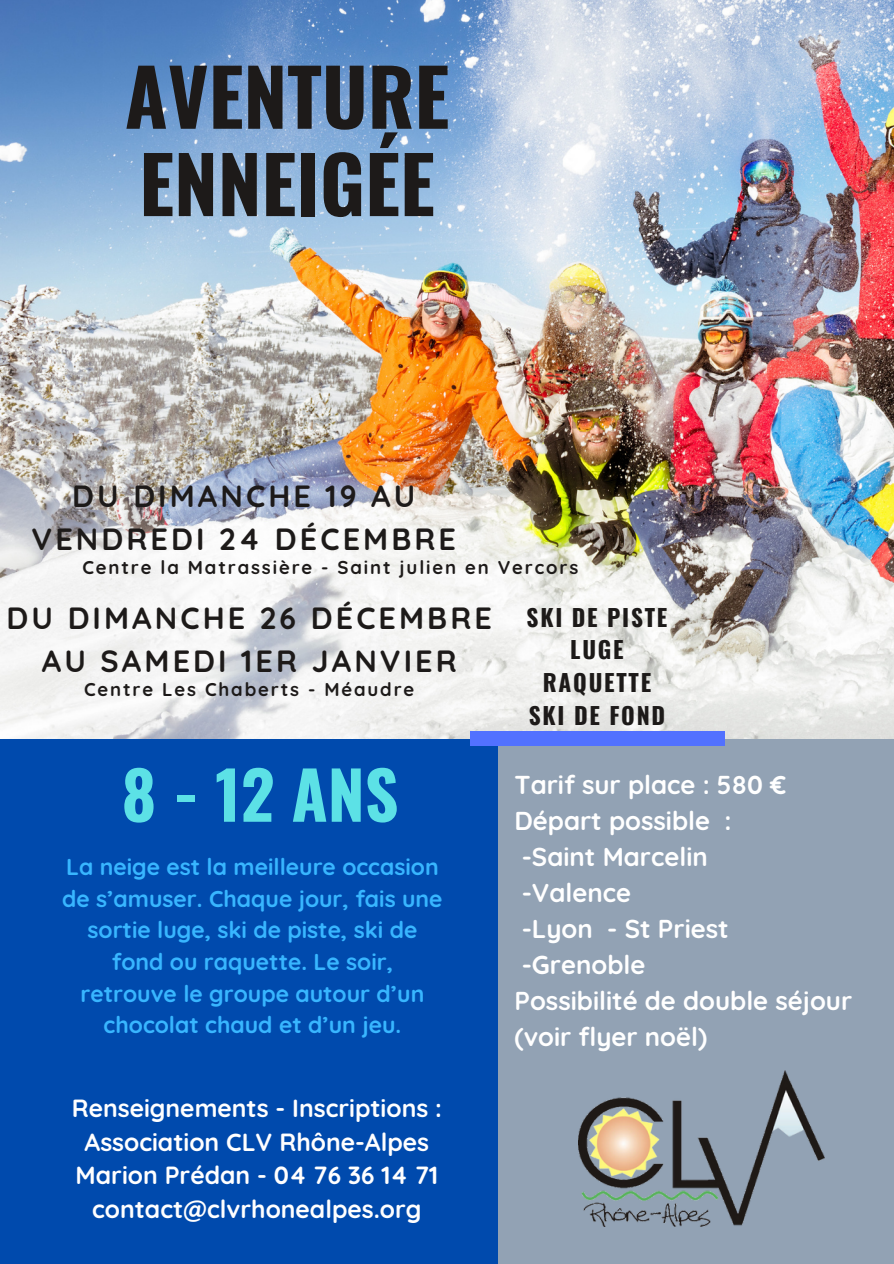
<style>
.page{position:relative;width:894px;height:1264px;background:#fff}
.page>*{position:absolute;margin:0;border:0;box-sizing:border-box;transform-origin:0 0}
.t1{font:700 77.85px/87.3px "Oswald";color:#1d1a19}
.t2{font:700 65.85px "Oswald";color:#5ce1e6}
.t3{font:700 30.6px/42.8px "Quicksand";letter-spacing:.1em;color:#1d1a19;text-align:center}
.t4{font:700 25.8px/36px "Quicksand";color:#fff}
.t5{font:700 24.75px "Quicksand";color:#fff}
.t6{font:700 23.4px "Oswald";letter-spacing:.075em;color:#1d1a19}
.t7{font:700 22.95px/31.5px "Quicksand";color:#38b6ff;text-align:center}
.t8{font:700 18.6px "Quicksand";letter-spacing:.1em;color:#1d1a19}
</style>
<div class="page">
<div style="left:0;top:0;width:893px;height:1263px;background:#004aad"></div>
<div style="left:498px;top:452px;width:395px;height:811px;background:#92a2b4"></div>
<img style="left:0;top:0;width:893px;height:738px">
<div style="left:470px;top:731px;width:254px;height:15px;background:#5271ff"></div>
<img style="left:578px;top:1070px;width:246px;height:156px">
<p class="t1" style="left:125px;top:50px;width:326px">AVENTURE<br>ENNEIGÉE</p>
<p class="t3" style="left:32px;top:474px;width:426px">DU DIMANCHE 19 AU<br>VENDREDI 24 DÉCEMBRE</p>
<p class="t8" style="left:82px;top:555px;width:497px">Centre la Matrassière - Saint julien en Vercors</p>
<p class="t3" style="left:6px;top:596px;width:487px">DU DIMANCHE 26 DÉCEMBRE<br>AU SAMEDI 1ER JANVIER</p>
<p class="t8" style="left:84px;top:677px;width:331px">Centre Les Chaberts - Méaudre</p>
<p class="t2" style="left:122px;top:743px;width:278px">8 - 12 ANS</p>
<p class="t7" style="left:62px;top:851px;width:382px">La neige est la meilleure occasion de s’amuser. Chaque jour, fais une sortie luge, ski de piste, ski de fond ou raquette. Le soir, retrouve le groupe autour d’un chocolat chaud et d’un jeu.</p>
<p class="t5" style="left:72px;top:1092px;width:372px">Renseignements - Inscriptions :</p>
<p class="t5" style="left:84px;top:1125px;width:346px">Association CLV Rhône-Alpes</p>
<p class="t5" style="left:76px;top:1159px;width:364px">Marion Prédan - 04 76 36 14 71</p>
<p class="t5" style="left:92px;top:1193px;width:331px">contact@clvrhonealpes.org</p>
<p class="t6" style="left:526px;top:599px;width:142px">SKI DE PISTE</p>
<p class="t6" style="left:570px;top:631px;width:55px">LUGE</p>
<p class="t6" style="left:542px;top:664px;width:110px">RAQUETTE</p>
<p class="t6" style="left:528px;top:696px;width:138px">SKI DE FOND</p>
<p class="t4" style="left:514px;top:766px;width:273px">Tarif sur place : 580 €</p>
<p class="t4" style="left:514px;top:802px;width:218px">Départ possible :</p>
<p class="t4" style="left:521px;top:838px;width:187px">-Saint Marcelin</p>
<p class="t4" style="left:521px;top:874px;width:111px">-Valence</p>
<p class="t4" style="left:521px;top:910px;width:208px">-Lyon - St Priest</p>
<p class="t4" style="left:521px;top:946px;width:125px">-Grenoble</p>
<p class="t4" style="left:514px;top:982px;width:339px">Possibilité de double séjour (voir flyer noël)</p>
</div>
